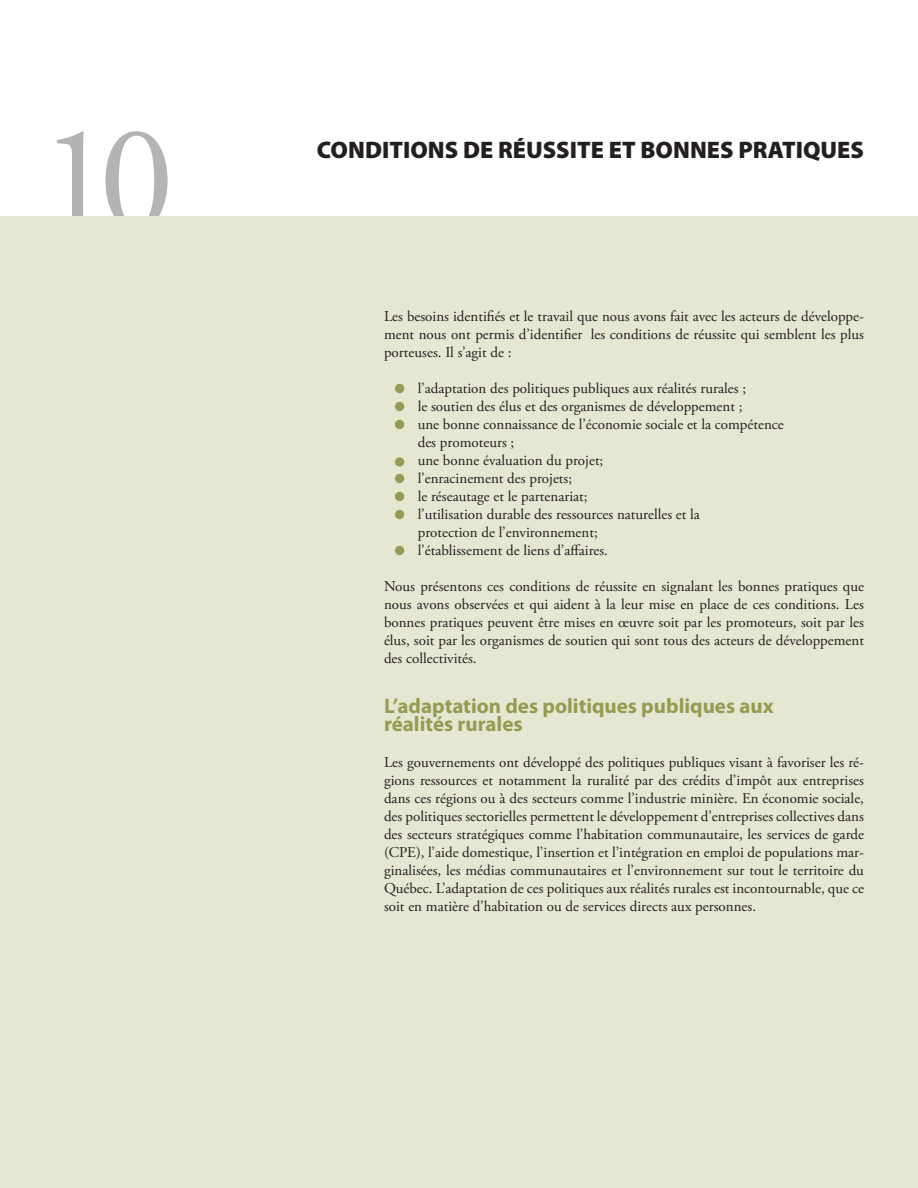
<style>
.page{position:relative;width:918px;height:1188px;background:#fff}
.page>*{position:absolute;margin:0;border:0;box-sizing:border-box;transform-origin:0 0}
.t1{font:150px "Adobe Garamond Pro";color:#b2b4b6}
.t2{font:900 24px "Myriad Pro";color:#231f20}
.t3{font:700 21px/18px "Myriad Pro";color:#949c51}
.t4{font:15px/18px "Adobe Garamond Pro";color:#231f20;text-align:justify}
</style>
<div class="page">
<div style="left:0;top:217px;width:918px;height:971px;background:#e5e7d3"></div>
<div style="left:395px;top:384px;width:9px;height:9px;background:#949c51;border-radius:50%"></div>
<div style="left:395px;top:402px;width:9px;height:9px;background:#949c51;border-radius:50%"></div>
<div style="left:395px;top:420px;width:9px;height:9px;background:#949c51;border-radius:50%"></div>
<div style="left:395px;top:457px;width:9px;height:10px;background:#949c51;border-radius:50%"></div>
<div style="left:395px;top:474px;width:9px;height:9px;background:#949c51;border-radius:50%"></div>
<div style="left:395px;top:492px;width:9px;height:9px;background:#949c51;border-radius:50%"></div>
<div style="left:395px;top:510px;width:9px;height:9px;background:#949c51;border-radius:50%"></div>
<div style="left:395px;top:546px;width:9px;height:9px;background:#949c51;border-radius:50%"></div>
<h1 class="t1" style="left:39px;top:90px;width:136px">10</h1>
<h2 class="t2" style="left:317px;top:133px;width:549px">CONDITIONS DE RÉUSSITE ET BONNES PRATIQUES</h2>
<p class="t4" style="left:384px;top:308px;width:481px">Les besoins identifiés et le travail que nous avons fait avec les acteurs de développe&shy;ment nous ont permis d’identifier les conditions de réussite qui semblent les plus porteuses. Il s’agit de :</p>
<p class="t4" style="left:418px;top:380px;width:368px;text-align:left">l’adaptation des politiques publiques aux réalités rurales ;<br>le soutien des élus et des organismes de développement ;<br>une bonne connaissance de l’économie sociale et la compétence des promoteurs ;<br>une bonne évaluation du projet;<br>l’enracinement des projets;<br>le réseautage et le partenariat;<br>l’utilisation durable des ressources naturelles et la<br>protection de l’environnement;<br>l’établissement de liens d’affaires.</p>
<p class="t4" style="left:384px;top:578px;width:482px">Nous présentons ces conditions de réussite en signalant les bonnes pratiques que nous avons observées et qui aident à la leur mise en place de ces conditions. Les bonnes pratiques peuvent être mises en œuvre soit par les promoteurs, soit par les élus, soit par les organismes de soutien qui sont tous des acteurs de développement des collectivités.</p>
<h3 class="t3" style="left:384px;top:696px;width:391px">L’adaptation des politiques publiques aux réalités rurales</h3>
<p class="t4" style="left:384px;top:754px;width:482px">Les gouvernements ont développé des politiques publiques visant à favoriser les ré&shy;gions ressources et notamment la ruralité par des crédits d’impôt aux entreprises dans ces régions ou à des secteurs comme l’industrie minière. En économie sociale, des politiques sectorielles permettent le développement d’entreprises collectives dans des secteurs stratégiques comme l’habitation communautaire, les services de garde (CPE), l’aide domestique, l’insertion et l’intégration en emploi de populations mar&shy;ginalisées, les médias communautaires et l’environnement sur tout le territoire du Québec. L’adaptation de ces politiques aux réalités rurales est incontournable, que ce soit en matière d’habitation ou de services directs aux personnes.</p>
</div>
